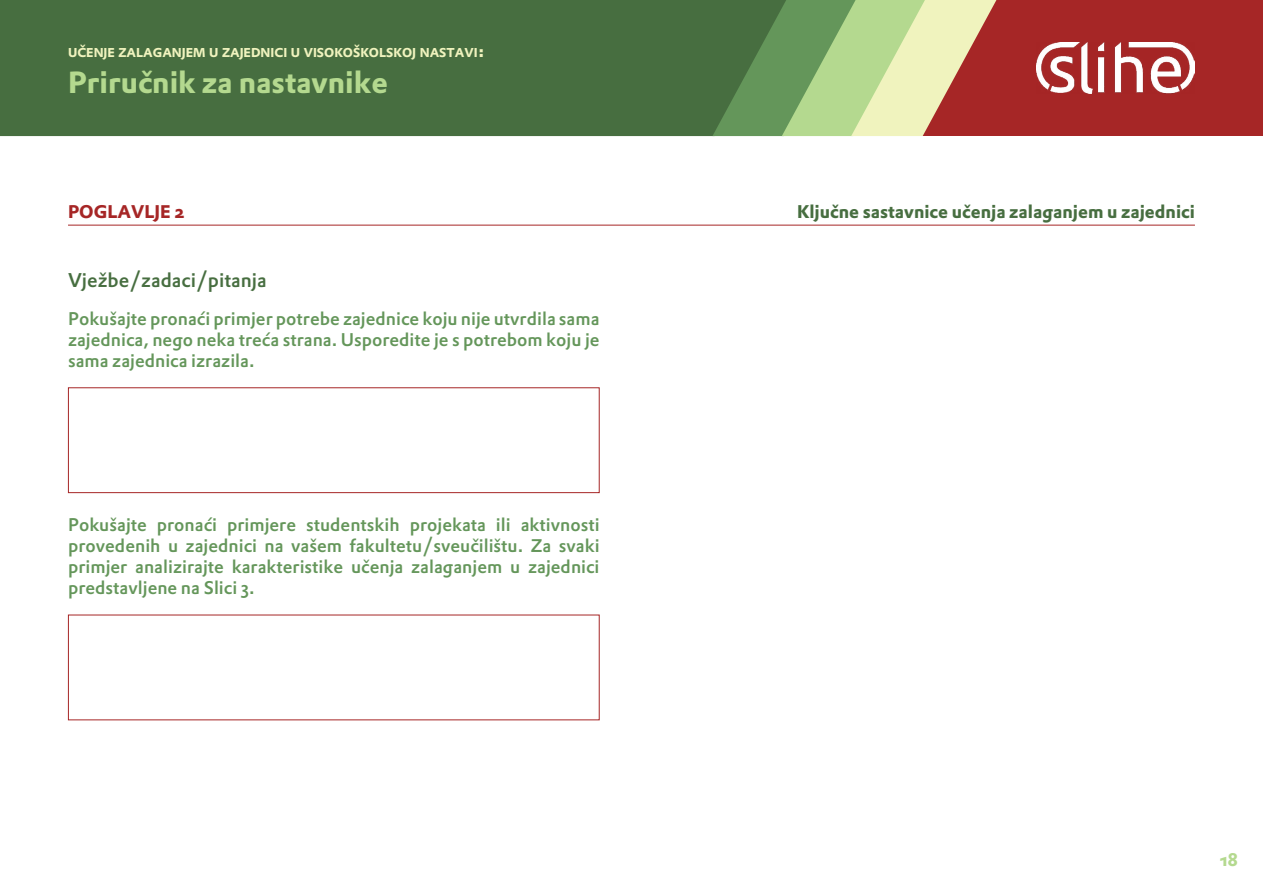
<style>
.page{position:relative;width:1263px;height:893px;background:#fff}
.page>*{position:absolute;margin:0;border:0;box-sizing:border-box;transform-origin:0 0}
.t1{font:700 30px "DTL Prokyon ST";color:#b4d98f}
.t2{font:19.5px "DTL Prokyon ST Medium";color:#476e40}
.t3{font:18px/21px "DTL Prokyon ST Medium";color:#64965a;text-align:justify}
.t4{font:700 18px "DTL Prokyon ST";color:#476e40}
.t5{font:700 18px "DTL Prokyon ST";color:#a62626}
.t6{font:700 18px "DTL Prokyon ST";color:#b4d98f}
.t7{font:700 12.6px "DTL Prokyon ST";color:#f0f3be}
.s1{font-size:18px}
</style>
<div class="page">
<div style="left:0;top:0;width:1263px;height:136px;background:#a62626"></div>
<div style="left:0;top:0;width:712px;height:136px;background:#476e40"></div>
<svg style="left:712px;top:0;width:285px;height:136px"></svg>
<img style="left:1036px;top:42px;width:159px;height:52px">
<hr style="left:68px;top:225px;width:1127px;height:1px;background:#a62626">
<div style="left:68px;top:387px;width:532px;height:106px;border:1px solid #a62626"></div>
<p class="t7" style="left:68px;top:44px;width:418px">UČENJE ZALAGANJEM U ZAJEDNICI U VISOKOŠKOLSKOJ NASTAVI<span class="s1">:</span></p>
<h1 class="t1" style="left:68px;top:62px;width:321px">Priručnik za nastavnike</h1>
<p class="t5" style="left:68px;top:199px;width:118px">POGLAVLJE 2</p>
<p class="t4" style="left:797px;top:199px;width:399px">Ključne sastavnice učenja zalaganjem u zajednici</p>
<p class="t2" style="left:68px;top:267px;width:200px">Vježbe/zadaci/pitanja</p>
<p class="t3" style="left:68px;top:308px;width:533px">Pokušajte pronaći primjer potrebe zajednice koju nije utvrdila sama zajednica, nego neka treća strana. Usporedite je s potrebom koju je sama zajednica izrazila.</p>
<p class="t3" style="left:68px;top:514px;width:533px">Pokušajte pronaći primjere studentskih projekata ili aktivnosti provedenih u zajednici na vašem fakultetu/sveučilištu. Za svaki primjer analizirajte karakteristike učenja zalaganjem u zajednici predstavljene na Slici 3.</p>
<p class="t6" style="left:1220px;top:847px;width:20px">18</p>
</div>
